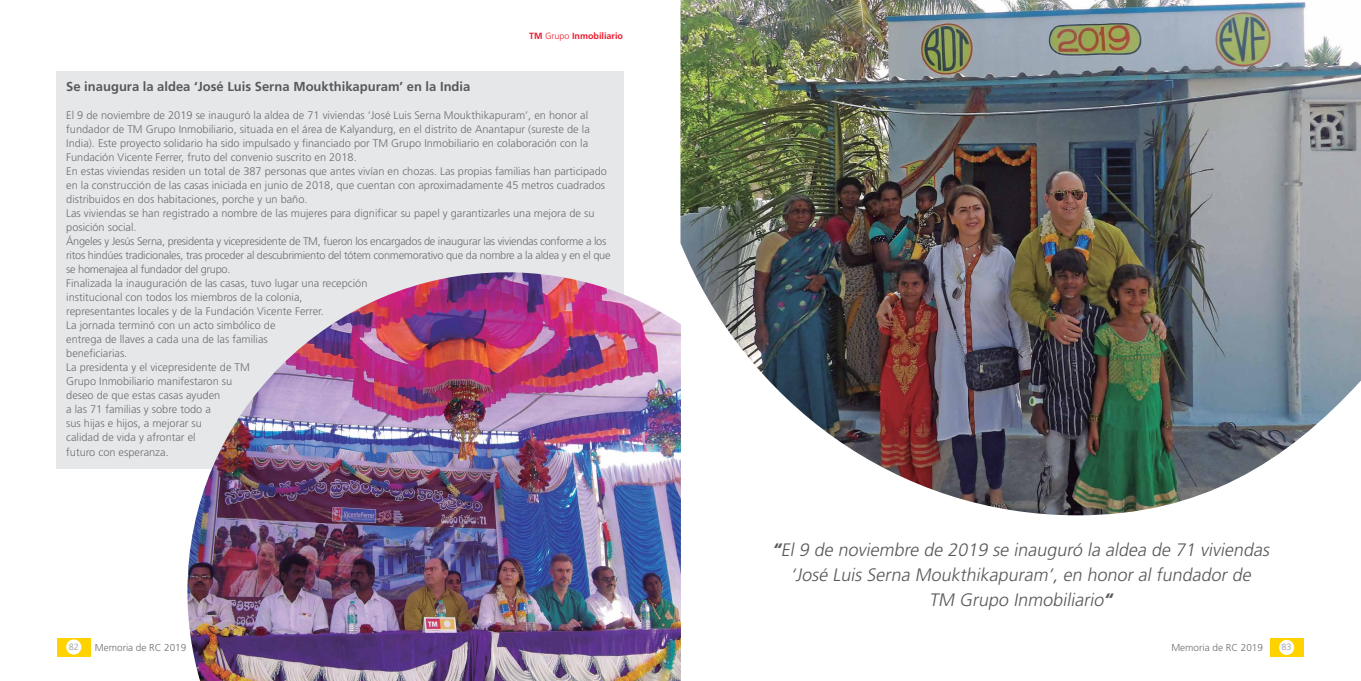
<style>
.page{position:relative;width:1361px;height:681px;background:#fff}
.page>*{position:absolute;margin:0;border:0;box-sizing:border-box;transform-origin:0 0}
.t1{font:italic 300 18px/25px "Frutiger LT Std";color:#58595b;text-align:center}
.t2{font:700 13px "Frutiger LT Std";color:#58595b}
.t3{font:300 11px/14px "Frutiger LT Std";color:#6d6e71}
.t4{font:300 10px "Frutiger LT Std";color:#6d6e71}
.t5{font:700 9px "Frutiger LT Std";color:#ed1c2c}
.t6{font:300 9px "Frutiger LT Std";color:#939598}
.s1{font-weight:300}
.s2{font-weight:700}
</style>
<div class="page">
<div style="left:57px;top:637px;width:34px;height:19px;background:#ffd200"></div>
<div style="left:1269px;top:637px;width:34px;height:19px;background:#ffd200"></div>
<div style="left:66px;top:639px;width:15px;height:15px;background:#fff;border-radius:50%"></div>
<div style="left:1279px;top:639px;width:15px;height:15px;background:#fff;border-radius:50%"></div>
<div style="left:57px;top:71px;width:567px;height:397px;background:#e6e7e8"></div>
<img style="left:187px;top:272px;width:494px;height:408px">
<img style="left:680px;top:0;width:681px;height:515px">
<p class="t5" style="left:529px;top:31px;width:96px">TM <span class="s1">Grupo</span> Inmobiliario</p>
<p class="t2" style="left:66px;top:79px;width:406px">Se inaugura la aldea ‘José Luis Serna Moukthikapuram’ en la India</p>
<p class="t3" style="left:66px;top:108px;width:546px">El 9 de noviembre de 2019 se inauguró la aldea de 71 viviendas ‘José Luis Serna Moukthikapuram’, en honor al fundador de TM Grupo Inmobiliario, situada en el área de Kalyandurg, en el distrito de Anantapur (sureste de la India). Este proyecto solidario ha sido impulsado y financiado por TM Grupo Inmobiliario en colaboración con la Fundación Vicente Ferrer, fruto del convenio suscrito en 2018.<br>En estas viviendas residen un total de 387 personas que antes vivían en chozas. Las propias familias han participado en la construcción de las casas iniciada en junio de 2018, que cuentan con aproximadamente 45 metros cuadrados distribuidos en dos habitaciones, porche y un baño.<br>Las viviendas se han registrado a nombre de las mujeres para dignificar su papel y garantizarles una mejora de su posición social.<br>Ángeles y Jesús Serna, presidenta y vicepresidente de TM, fueron los encargados de inaugurar las viviendas conforme a los ritos hindúes tradicionales, tras proceder al descubrimiento del tótem conmemorativo que da nombre a la aldea y en el que se homenajea al fundador del grupo.<br>Finalizada la inauguración de las casas, tuvo lugar una recepción<br>institucional con todos los miembros de la colonia,<br>representantes locales y de la Fundación Vicente Ferrer.<br>La jornada terminó con un acto simbólico de<br>entrega de llaves a cada una de las familias<br>beneficiarias.<br>La presidenta y el vicepresidente de TM<br>Grupo Inmobiliario manifestaron su<br>deseo de que estas casas ayuden<br>a las 71 familias y sobre todo a<br>sus hijas e hijos, a mejorar su<br>calidad de vida y afrontar el<br>futuro con esperanza.</p>
<p class="t1" style="left:772px;top:537px;width:502px"><span class="s2">“</span>El 9 de noviembre de 2019 se inauguró la aldea de 71 viviendas ‘José Luis Serna Moukthikapuram’, en honor al fundador de<br>TM Grupo Inmobiliario<span class="s2">“</span></p>
<p class="t6" style="left:69px;top:641px;width:12px">82</p>
<p class="t4" style="left:95px;top:641px;width:93px">Memoria de RC 2019</p>
<p class="t4" style="left:1171px;top:641px;width:93px">Memoria de RC 2019</p>
<p class="t6" style="left:1281px;top:641px;width:12px">83</p>
</div>
